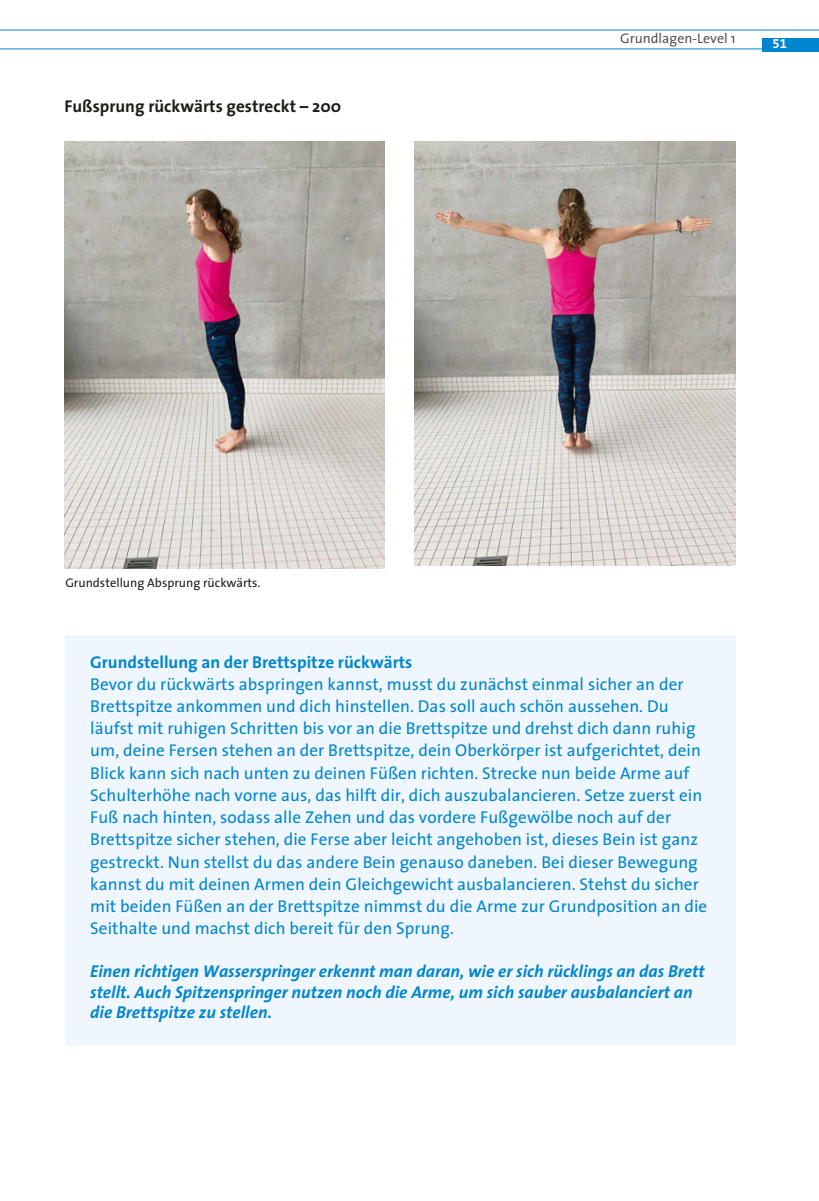
<style>
.page{position:relative;width:819px;height:1201px;background:#fff}
.page>*{position:absolute;margin:0;border:0;box-sizing:border-box;transform-origin:0 0}
.t1{font:17.15px/22.2px "The Sans FSH";letter-spacing:.005em;color:#0086ce}
.t2{font:italic 700 17.15px/20.7px "The Sans FSH";color:#0086ce}
.t3{font:700 17.15px "The Sans FSH";color:#0086ce}
.t4{font:700 17.15px "The Sans FSH";color:#1d1d1b}
.t5{font:14px "The Sans FSH";color:#575756}
.t6{font:13.12px "The Sans FSH Bold Expert";color:#fff}
.t7{font:12.6px "The Sans FSH";color:#1d1d1b}
</style>
<div class="page">
<hr style="left:0;top:30px;width:819px;height:1px;background:#0086ce">
<hr style="left:0;top:49px;width:819px;height:1px;background:#0086ce">
<div style="left:762px;top:38px;width:57px;height:14px;background:#0086ce"></div>
<div style="left:65px;top:635px;width:670px;height:410px;background:#f0f6fd"></div>
<img style="left:64px;top:141px;width:320px;height:427px">
<img style="left:414px;top:141px;width:321px;height:424px">
<p class="t4" style="left:64px;top:91px;width:278px">Fußsprung rückwärts gestreckt – 200</p>
<p class="t7" style="left:65px;top:572px;width:197px">Grundstellung Absprung rückwärts.</p>
<p class="t5" style="left:620px;top:27px;width:117px">Grundlagen-Level 1</p>
<p class="t6" style="left:772px;top:33px;width:16px">51</p>
<p class="t3" style="left:90px;top:647px;width:324px">Grundstellung an der Brettspitze rückwärts</p>
<p class="t1" style="left:90px;top:672px;width:618px">Bevor du rückwärts abspringen kannst, musst du zunächst einmal sicher an der Brettspitze ankommen und dich hinstellen. Das soll auch schön aussehen. Du läufst mit ruhigen Schritten bis vor an die Brettspitze und drehst dich dann ruhig um, deine Fersen stehen an der Brettspitze, dein Oberkörper ist aufgerichtet, dein Blick kann sich nach unten zu deinen Füßen richten. Strecke nun beide Arme auf Schulterhöhe nach vorne aus, das hilft dir, dich auszubalancieren. Setze zuerst ein Fuß nach hinten, sodass alle Zehen und das vordere Fußgewölbe noch auf der Brettspitze sicher stehen, die Ferse aber leicht angehoben ist, dieses Bein ist ganz gestreckt. Nun stellst du das andere Bein genauso daneben. Bei dieser Bewegung kannst du mit deinen Armen dein Gleichgewicht ausbalancieren. Stehst du sicher mit beiden Füßen an der Brettspitze nimmst du die Arme zur Grundposition an die Seithalte und machst dich bereit für den Sprung.</p>
<p class="t2" style="left:90px;top:960px;width:616px">Einen richtigen Wasserspringer erkennt man daran, wie er sich rücklings an das Brett stellt. Auch Spitzenspringer nutzen noch die Arme, um sich sauber ausbalanciert an die Brettspitze zu stellen.</p>
</div>
